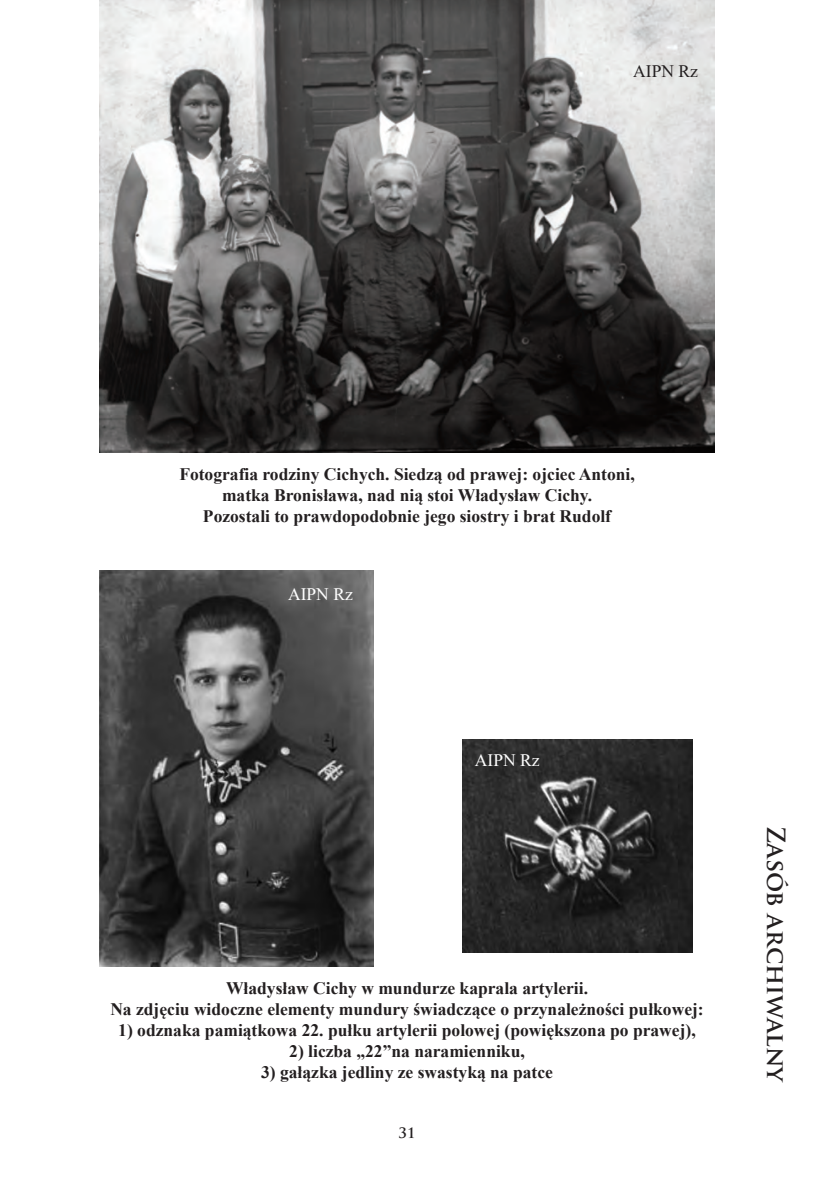
<style>
.page{position:relative;width:834px;height:1191px;background:#fff}
.page>*{position:absolute;margin:0;border:0;box-sizing:border-box;transform-origin:0 0}
.t1{font:700 24.5px "Trajan Pro";color:#231f20}
.t2{font:700 17.5px/21px "Times New Roman";color:#231f20;text-align:center}
.t3{font:17.5px "Times New Roman";color:#fff}
.t4{font:17.5px "Times New Roman";color:#231f20}
.t5{font:700 14px "Trajan Pro";color:#231f20}
</style>
<div class="page">
<img style="left:99px;top:570px;width:275px;height:396px">
<img style="left:462px;top:739px;width:230px;height:213px">
<img style="left:99px;top:0;width:615px;height:453px">
<p class="t4" style="left:633px;top:61px;width:66px">AIPN Rz</p>
<p class="t2" style="left:179px;top:464px;width:457px">Fotografia rodziny Cichych. Siedzą od prawej: ojciec Antoni, matka Bronisława, nad nią stoi Władysław Cichy.<br>Pozostali to prawdopodobnie jego siostry i brat Rudolf</p>
<p class="t3" style="left:288px;top:585px;width:66px">AIPN Rz</p>
<p class="t3" style="left:475px;top:750px;width:66px">AIPN Rz</p>
<p class="t2" style="left:110px;top:978px;width:595px">Władysław Cichy w mundurze kaprala artylerii.<br>Na zdjęciu widoczne elementy mundury świadczące o przynależności pułkowej:</p>
<p class="t2" style="left:118px;top:1020px;width:579px">1) odznaka pamiątkowa 22. pułku artylerii polowej (powiększona po prawej),</p>
<p class="t2" style="left:289px;top:1041px;width:237px">2) liczba „22”na naramienniku,</p>
<p class="t2" style="left:261px;top:1062px;width:293px">3) gałązka jedliny ze swastyką na patce</p>
<p class="t5" style="left:398px;top:1127px;width:18px">31</p>
<h1 class="t1" style="left:785px;top:826px;width:259px;rotate:90deg">Zasób archiwalny</h1>
</div>
